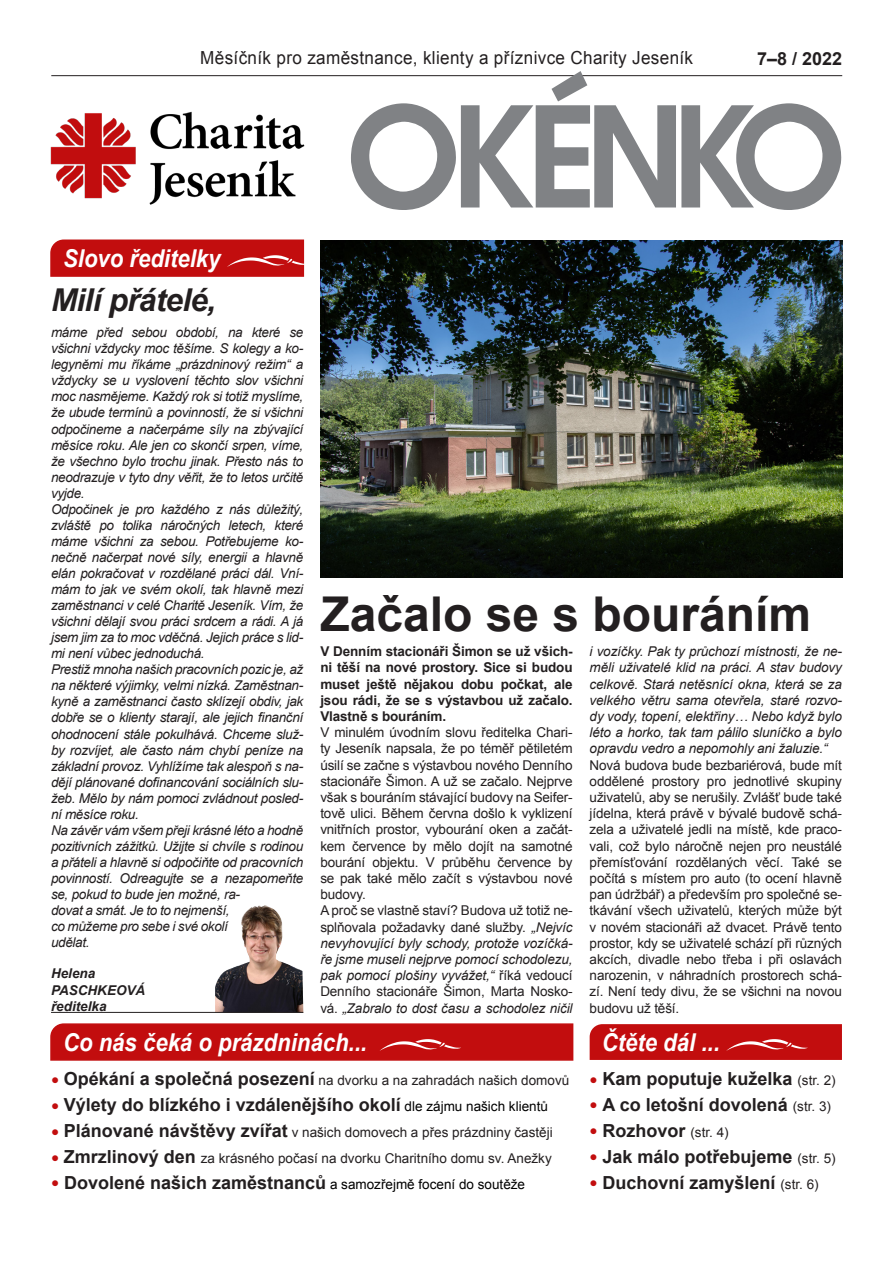
<style>
.page{position:relative;width:893px;height:1263px;background:#fff}
.page>*{position:absolute;margin:0;border:0;box-sizing:border-box;transform-origin:0 0}
.t1{font:700 138.15px "Avalon";letter-spacing:-.09em;color:#808285}
.t2{font:700 133.95px "Avalon";color:#808285;scale:.96 1}
.t3{font:700 48px "Arial";color:#231f20}
.t4{font:italic 700 31.5px "Arial";letter-spacing:-.02em;color:#231f20}
.t5{font:italic 700 24.6px "Arial";color:#fff;scale:.9 1}
.t6{font:700 18px "Arial";color:#231f20}
.t7{font:18px "Arial";letter-spacing:.02em;color:#231f20;scale:.95 1}
.Odstavec{font:italic 13.5px/16px "Arial";letter-spacing:-.025em;color:#231f20;text-align:justify}
.Odstavec-2{font:13.5px/16.2px "Arial";color:#231f20;text-align:justify}
.Odstavec-3{font:700 13.5px/16.2px "Arial";letter-spacing:-.01em;color:#231f20;text-align:justify}
.t8{font:13.5px "Arial";color:#000}
.t9{font:italic 700 13.5px "Arial";color:#231f20}
.s1{font-style:normal}
.s2{font-weight:700;color:#c20d0e}
.s3{font-weight:700;font-size:18px}
.s4{font-size:13.5px;color:#c20d0e}
.s5{font-weight:400;font-size:13.5px;color:#000}
.s6{font-weight:700;font-size:18px;color:#231f20}
.s7{font-weight:400;font-size:13.5px}
</style>
<div class="page">
<svg style="left:50px;top:239px;width:255px;height:38px;background:#c41819"></svg>
<svg style="left:50px;top:1023px;width:524px;height:38px;background:#c41516"></svg>
<svg style="left:590px;top:1024px;width:252px;height:36px;background:#c31515"></svg>
<img style="left:215px;top:905px;width:88px;height:107px">
<hr style="left:51px;top:1012px;width:252px;height:1px;background:#231f20">
<img style="left:50px;top:111px;width:255px;height:94px">
<hr style="left:51px;top:75px;width:791px;height:1px;background:#231f20">
<img style="left:321px;top:240px;width:521px;height:338px">
<p class="t7" style="left:200px;top:46px;width:520px">Měsíčník pro zaměstnance, klienty a příznivce Charity Jeseník</p>
<p class="t6" style="left:757px;top:47px;width:87px">7–8 / 2022</p>
<p class="t2" style="left:542px;top:46px;width:58px">´</p>
<p class="t1" style="left:347px;top:65px;width:501px">OKENKO</p>
<p class="t5" style="left:63px;top:242px;width:177px">Slovo ředitelky</p>
<p class="t4" style="left:51px;top:279px;width:166px">Milí přátelé,</p>
<p class="Odstavec" style="left:51px;top:325px;width:254px">máme před sebou období, na které se všichni vždycky moc těšíme. S kolegy a ko&shy;legyněmi mu říkáme „prázdninový režim“ a vždycky se u vyslovení těchto slov všichni moc nasmějeme. Každý rok si totiž myslíme, že ubude termínů a povinností, že si všichni odpočineme a načerpáme síly na zbývající měsíce roku. Ale jen co skončí srpen, víme, že všechno bylo trochu jinak. Přesto nás to neodrazuje v tyto dny věřit, že to letos určitě vyjde.</p>
<p class="Odstavec" style="left:51px;top:501px;width:254px">Odpočinek je pro každého z nás důležitý, zvláště po tolika náročných letech, které máme všichni za sebou. Potřebujeme ko&shy;nečně načerpat nové síly, energii a hlavně elán pokračovat v rozdělané práci dál. Vní&shy;mám to jak ve svém okolí, tak hlavně mezi zaměstnanci v celé Charitě Jeseník. Vím, že všichni dělají svou práci srdcem a rádi. A já jsem jim za to moc vděčná. Jejich práce s lid&shy;mi není vůbec jednoduchá.</p>
<p class="Odstavec" style="left:51px;top:662px;width:254px">Prestiž mnoha našich pracovních pozic je, až na některé výjimky, velmi nízká. Zaměstnan&shy;kyně a zaměstnanci často sklízejí obdiv, jak dobře se o klienty starají, ale jejich finanční ohodnocení stále pokulhává. Chceme služ&shy;by rozvíjet, ale často nám chybí peníze na základní provoz. Vyhlížíme tak alespoň s na&shy;dějí plánované dofinancování sociálních slu&shy;žeb. Mělo by nám pomoci zvládnout posled&shy;ní měsíce roku.</p>
<p class="Odstavec" style="left:51px;top:822px;width:254px;text-align:left">Na závěr vám všem přeji krásné léto a hodně pozitivních zážitků. Užijte si chvíle s rodinou a přáteli a hlavně si odpočiňte od pracovních povinností. Odreagujte se a nezapomeňte se, pokud to bude jen možné, ra-<br>dovat a smát. Je to to nejmenší,<br>co můžeme pro sebe i své okolí<br>udělat.</p>
<p class="t9" style="left:51px;top:964px;width:46px">Helena</p>
<p class="t9" style="left:51px;top:981px;width:96px">PASCHKEOVÁ</p>
<p class="t9" style="left:51px;top:997px;width:57px">ředitelka</p>
<p class="t3" style="left:320px;top:582px;width:492px">Začalo se s bouráním</p>
<p class="Odstavec-3" style="left:320px;top:644px;width:254px">V Denním stacionáři Šimon se už všich&shy;ni těší na nové prostory. Sice si budou muset ještě nějakou dobu počkat, ale jsou rádi, že se s výstavbou už začalo.<br>Vlastně s bouráním.</p>
<p class="Odstavec-2" style="left:320px;top:724px;width:254px">V minulém úvodním slovu ředitelka Chari&shy;ty Jeseník napsala, že po téměř pětiletém úsilí se začne s výstavbou nového Denního stacionáře Šimon. A už se začalo. Nejprve však s bouráním stávající budovy na Seifer&shy;tově ulici. Během června došlo k vyklizení vnitřních prostor, vybourání oken a začát&shy;kem července by mělo dojít na samotné bourání objektu. V průběhu července by se pak také mělo začít s výstavbou nové budovy.</p>
<p class="Odstavec" style="left:320px;top:903px;width:254px"><span class="s1">A proč se vlastně staví? Budova už totiž ne&shy;splňovala požadavky dané služby.</span> „Nejvíc nevyhovující byly schody, protože vozíčká&shy;ře jsme museli nejprve pomocí schodolezu, pak pomocí plošiny vyvážet,“ <span class="s1">říká vedoucí Denního stacionáře Šimon, Marta Nosko&shy;vá.</span> „Zabralo to dost času a schodolez ničil</p>
<p class="Odstavec" style="left:590px;top:643px;width:254px">i vozíčky. Pak ty průchozí místnosti, že ne&shy;měli uživatelé klid na práci. A stav budovy celkově. Stará netěsnící okna, která se za velkého větru sama otevřela, staré rozvo&shy;dy vody, topení, elektřiny… Nebo když bylo léto a horko, tak tam pálilo sluníčko a bylo opravdu vedro a nepomohly ani žaluzie.“</p>
<p class="Odstavec-2" style="left:590px;top:757px;width:254px">Nová budova bude bezbariérová, bude mít oddělené prostory pro jednotlivé skupiny uživatelů, aby se nerušily. Zvlášť bude také jídelna, která právě v bývalé budově schá&shy;zela a uživatelé jedli na místě, kde praco&shy;vali, což bylo náročně nejen pro neustálé přemísťování rozdělaných věcí. Také se počítá s místem pro auto (to ocení hlavně pan údržbář) a především pro společné se&shy;tkávání všech uživatelů, kterých může být v novém stacionáři až dvacet. Právě tento prostor, kdy se uživatelé schází při různých akcích, divadle nebo třeba i při oslavách narozenin, v náhradních prostorech schá&shy;zí. Není tedy divu, že se všichni na novou budovu už těší.</p>
<p class="t5" style="left:63px;top:1026px;width:339px">Co nás čeká o prázdninách...</p>
<p class="t5" style="left:602px;top:1026px;width:133px">Čtěte dál ...</p>
<p class="Odstavec-2" style="left:51px;top:1073px;width:520px"><span class="s2">●</span> <span class="s3">Opékání a společná posezení</span> na dvorku a na zahradách našich domovů</p>
<p class="t6" style="left:51px;top:1093px;width:498px"><span class="s4">●</span> Výlety do blízkého i vzdálenějšího okolí <span class="s5">dle zájmu našich klientů</span></p>
<p class="Odstavec-2" style="left:51px;top:1124px;width:503px"><span class="s2">●</span> <span class="s3">Plánované návštěvy zvířat</span> v našich domovech a přes prázdniny častěji</p>
<p class="Odstavec-2" style="left:51px;top:1150px;width:502px"><span class="s2">●</span> <span class="s3">Zmrzlinový den</span> za krásného počasí na dvorku Charitního domu sv. Anežky</p>
<p class="t8" style="left:51px;top:1175px;width:476px"><span class="s2">●</span> <span class="s6">Dovolené našich zaměstnanců</span> a samozřejmě focení do soutěže</p>
<p class="t6" style="left:590px;top:1067px;width:248px"><span class="s4">●</span> Kam poputuje kuželka <span class="s7">(str. 2)</span></p>
<p class="t6" style="left:590px;top:1092px;width:243px"><span class="s4">●</span> A co letošní dovolená <span class="s7">(str. 3)</span></p>
<p class="t6" style="left:590px;top:1118px;width:141px"><span class="s4">●</span> Rozhovor <span class="s7">(str. 4)</span></p>
<p class="t6" style="left:590px;top:1144px;width:248px"><span class="s4">●</span> Jak málo potřebujeme <span class="s7">(str. 5)</span></p>
<p class="t6" style="left:590px;top:1170px;width:231px"><span class="s4">●</span> Duchovní zamyšlení <span class="s7">(str. 6)</span></p>
</div>
